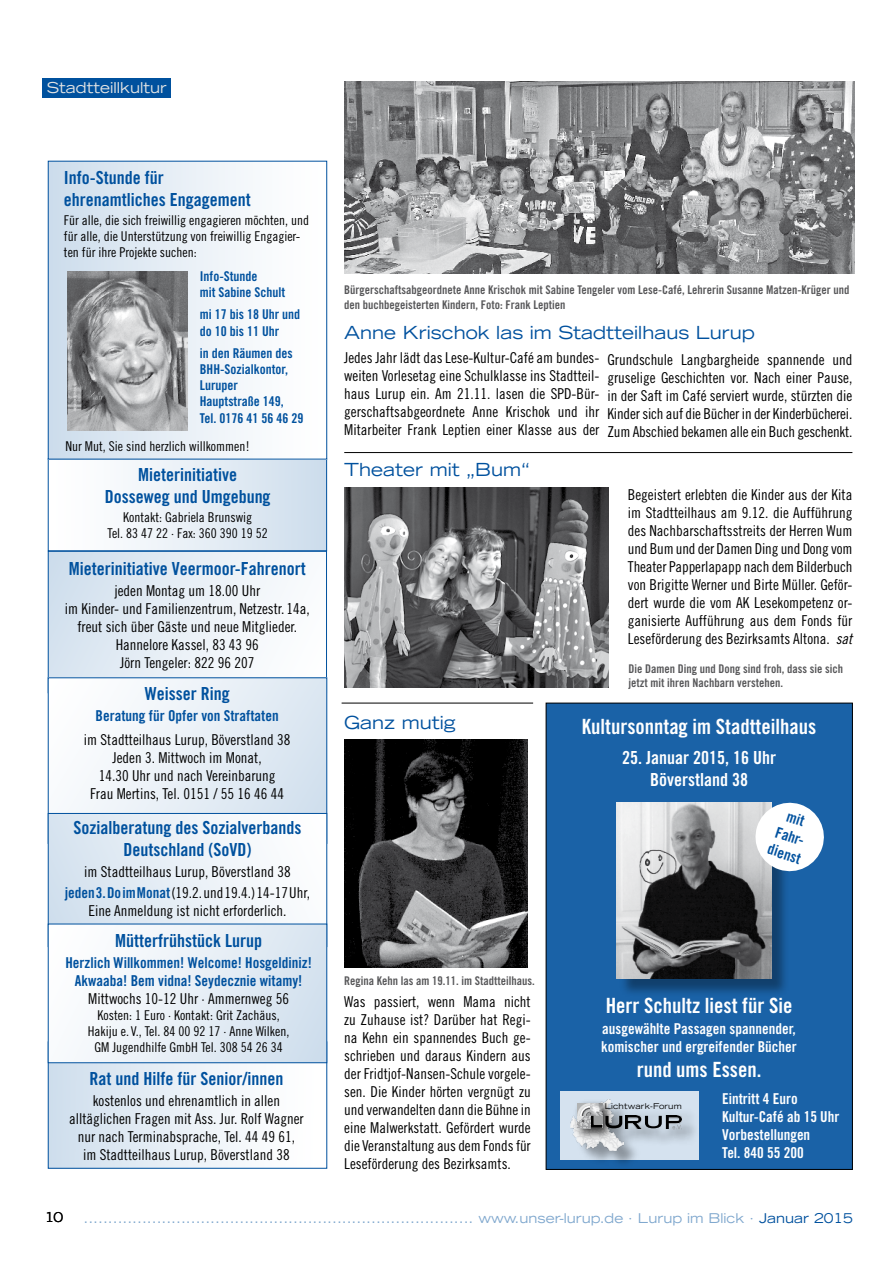
<style>
.page{position:relative;width:893px;height:1263px;background:#fff}
.page>*{position:absolute;margin:0;border:0;box-sizing:border-box;transform-origin:0 0}
.t1{font:21px "Trade Gothic Bold Cond Twenty";color:#fff}
.t2{font:18px/21.6px "Trade Gothic Bold Cond Twenty";color:#00519e;text-align:center}
.t3{font:expanded 18px "Trade Gothic LH";color:#00519e}
.t4{font:18px/21.6px "Trade Gothic Bold Cond Twenty";color:#fff;text-align:center}
.t5{font:15.3px/18.3px "Trade Gothic Bold Cond Twenty";color:#00519e;text-align:center}
.t6{font:15px/18px "Trade Gothic Cond Eighteen";color:#000;text-align:center}
.t7{font:15px/18px "Trade Gothic Bold Cond Twenty";color:#fff}
.t8{font:15px/18px "Trade Gothic Bold Cond Twenty";color:#00519e;text-align:center}
.t9{font:expanded 15px "Trade Gothic LH";color:#e3e4e4}
.t10{font:13.5px/16.2px "Trade Gothic Cond Eighteen";color:#000;text-align:center}
.t11{font:expanded 13.5px "Trade Gothic LH";color:#80a8ce}
.t12{font:13.5px/16.2px "Trade Gothic Bold Cond Twenty";color:#00519e}
.t13{font:expanded 13.5px "Trade Gothic LH";color:#000}
.t14{font:12px/14.4px "Trade Gothic Bold Cond Twenty";color:#58585a}
.t15{font:expanded 7.95px "Trade Gothic LH";letter-spacing:.02em;color:#000}
.s1{font-family:"Trade Gothic Bold Cond Twenty";color:#00519e}
.s2{font-family:"Trade Gothic Cond Eighteen Obl"}
.s3{color:#00519e}
</style>
<div class="page">
<div style="left:546px;top:703px;width:306px;height:466px;background:#1a62a7"></div>
<div style="left:546px;top:703px;width:307px;height:467px;border:1px solid #000"></div>
<div style="left:43px;top:78px;width:128px;height:19px;background:#00519e"></div>
<div style="left:48px;top:1042px;width:279px;height:126px;background:linear-gradient(to right,#d0dfed,#fff)"></div>
<div style="left:48px;top:551px;width:278px;height:142px;background:linear-gradient(to right,#d0dfed,#fbfcfd)"></div>
<div style="left:48px;top:551px;width:279px;height:142px;border:1px solid #00519e"></div>
<div style="left:48px;top:678px;width:279px;height:165px;background:linear-gradient(to right,#fdfefe,#d6e3ef)"></div>
<div style="left:48px;top:813px;width:279px;height:133px;background:linear-gradient(to right,#d2e0ee,#fdfefe)"></div>
<div style="left:48px;top:813px;width:279px;height:134px;border:1px solid #00519e"></div>
<div style="left:48px;top:459px;width:279px;height:92px;background:linear-gradient(to right,#fff,#cedeec)"></div>
<div style="left:48px;top:458px;width:279px;height:93px;border:1px solid #00519e"></div>
<div style="left:48px;top:161px;width:279px;height:298px;background:linear-gradient(to right,#ceddec,#fff)"></div>
<div style="left:48px;top:924px;width:279px;height:139px;background:linear-gradient(to right,#feffff,#d3e1ee)"></div>
<div style="left:48px;top:924px;width:279px;height:139px;border:1px solid #00519e"></div>
<img style="left:67px;top:271px;width:120px;height:159px">
<img style="left:344px;top:81px;width:511px;height:193px">
<img style="left:344px;top:487px;width:265px;height:200px">
<img style="left:344px;top:740px;width:183px;height:228px">
<hr style="left:342px;top:703px;width:191px;height:1px;background:#000">
<hr style="left:344px;top:452px;width:508px;height:1px;background:#000">
<div style="left:619px;top:804px;width:171px;height:193px;background:#000;opacity:.35"></div>
<img style="left:617px;top:802px;width:154px;height:177px">
<svg style="left:751px;top:802px;width:73px;height:73px;background:#d4dfe9"></svg>
<div style="left:560px;top:1091px;width:139px;height:69px;background:#d5e2ef"></div>
<div style="left:573px;top:1102px;width:127px;height:66px;background:#000;opacity:.35"></div>
<img style="left:571px;top:1102px;width:53px;height:48px">
<img style="left:626px;top:1116px;width:55px;height:12px">
<svg style="left:645px;top:1116px;width:17px;height:12px"></svg>
<div style="left:574px;top:1099px;width:41px;height:42px;background:#000;opacity:.75"></div>
<svg style="left:573px;top:1103px;width:49px;height:46px"></svg>
<svg style="left:673px;top:1125px;width:8px;height:4px"></svg>
<p class="t9" style="left:47px;top:78px;width:122px">Stadtteillkultur</p>
<p class="t2" style="left:64px;top:167px;width:188px;text-align:left">Info-Stunde für ehrenamtliches Engagement</p>
<p class="t10" style="left:64px;top:212px;width:247px;text-align:left">Für alle, die sich freiwillig engagieren möchten, und für alle, die Unterstützung von freiwillig Engagier&shy;ten für ihre Projekte suchen:</p>
<p class="t12" style="left:200px;top:268px;width:87px">Info-Stunde<br>mit Sabine Schult</p>
<p class="t12" style="left:200px;top:306px;width:102px">mi 17 bis 18 Uhr und do 10 bis 11 Uhr</p>
<p class="t12" style="left:200px;top:345px;width:105px">in den Räumen des<br>BHH-Sozialkontor,<br>Luruper<br>Hauptstraße 149,<br>Tel. 0176 41 56 46 29</p>
<p class="t10" style="left:65px;top:438px;width:186px">Nur Mut, Sie sind herzlich willkommen!</p>
<p class="t2" style="left:105px;top:464px;width:167px">Mieterinitiative<br>Dosseweg und Umgebung</p>
<p class="t10" style="left:108px;top:509px;width:162px">Kontakt: Gabriela Brunswig<br>Tel. 83 47 22 · Fax: 360 390 19 52</p>
<p class="t2" style="left:69px;top:558px;width:238px">Mieterinitiative Veermoor-Fahrenort</p>
<p class="t6" style="left:65px;top:581px;width:246px">jeden Montag um 18.00 Uhr<br>im Kinder- und Familienzentrum, Netzestr. 14a, freut sich über Gäste und neue Mitglieder.<br>Hannelore Kassel, 83 43 96<br>Jörn Tengeler: 822 96 207</p>
<p class="t2" style="left:145px;top:683px;width:86px">Weisser Ring</p>
<p class="t8" style="left:96px;top:707px;width:185px">Beratung für Opfer von Straftaten</p>
<p class="t6" style="left:84px;top:731px;width:208px">im Stadtteilhaus Lurup, Böverstland 38<br>Jeden 3. Mittwoch im Monat,<br>14.30 Uhr und nach Vereinbarung<br>Frau Mertins, Tel. 0151 / 55 16 46 44</p>
<p class="t2" style="left:74px;top:817px;width:229px">Sozialberatung des Sozialverbands<br>Deutschland (SoVD)</p>
<p class="t6" style="left:65px;top:861px;width:247px;line-height:21px">im Stadtteilhaus Lurup, Böverstland 38<br><span class="s1">jeden 3. Do im Monat</span> (19.2. und 19.4.) 14-17 Uhr,</p>
<p class="t6" style="left:88px;top:901px;width:200px">Eine Anmeldung ist nicht erforderlich.</p>
<p class="t2" style="left:115px;top:929px;width:148px">Mütterfrühstück Lurup</p>
<p class="t8" style="left:65px;top:953px;width:248px">Herzlich Willkommen! Welcome! Hosgeldiniz!<br>Akwaaba! Bem vidna! Seydecznie witamy!</p>
<p class="t6" style="left:88px;top:989px;width:202px">Mittwochs 10-12 Uhr · Ammernweg 56</p>
<p class="t10" style="left:88px;top:1007px;width:203px">Kosten: 1 Euro · Kontakt: Grit Zachäus,<br>Hakiju e. V., Tel. 84 00 92 17 · Anne Wilken,<br>GM Jugendhilfe GmbH Tel. 308 54 26 34</p>
<p class="t2" style="left:89px;top:1067px;width:195px">Rat und Hilfe für Senior/innen</p>
<p class="t6" style="left:69px;top:1091px;width:236px">kostenlos und ehrenamtlich in allen alltäglichen Fragen mit Ass. Jur. Rolf Wagner nur nach Terminabsprache, Tel. 44 49 61,<br>im Stadtteilhaus Lurup, Böverstland 38</p>
<p class="t14" style="left:344px;top:283px;width:507px">Bürgerschaftsabgeordnete Anne Krischok mit Sabine Tengeler vom Lese-Café, Lehrerin Susanne Matzen-Krüger und den buchbegeisterten Kindern, Foto: Frank Leptien</p>
<p class="t3" style="left:344px;top:321px;width:412px">Anne Krischok las im Stadtteilhaus Lurup</p>
<p class="t6" style="left:607px;top:351px;width:247px;text-align:justify">Grundschule Langbargheide spannende und gruselige Geschichten vor. Nach einer Pause, in der Saft im Café serviert wurde, stürzten die Kinder sich auf die Bücher in der Kinderbücherei.<br>Zum Abschied bekamen alle ein Buch geschenkt.</p>
<p class="t6" style="left:344px;top:349px;width:257px;text-align:justify">Jedes Jahr lädt das Lese-Kultur-Café am bundes&shy;weiten Vorlesetag eine Schulklasse ins Stadtteil&shy;haus Lurup ein. Am 21.11. lasen die SPD-Bür&shy;gerschaftsabgeordnete Anne Krischok und ihr Mitarbeiter Frank Leptien einer Klasse aus der</p>
<p class="t3" style="left:344px;top:457px;width:187px">Theater mit „Bum“</p>
<p class="t3" style="left:344px;top:711px;width:113px">Ganz mutig</p>
<p class="t14" style="left:344px;top:973px;width:192px">Regina Kehn las am 19.11. im Stadtteilhaus.</p>
<p class="t6" style="left:344px;top:993px;width:188px;text-align:justify">Was passiert, wenn Mama nicht zu Zuhause ist? Darüber hat Regi&shy;na Kehn ein spannendes Buch ge&shy;schrieben und daraus Kindern aus der Fridtjof-Nansen-Schule vorgele&shy;sen. Die Kinder hörten vergnügt zu und verwandelten dann die Bühne in eine Malwerkstatt. Gefördert wurde die Veranstaltung aus dem Fonds für Leseförderung des Bezirksamts.</p>
<p class="t6" style="left:628px;top:485px;width:226px;text-align:justify">Begeistert erlebten die Kinder aus der Kita im Stadtteilhaus am 9.12. die Aufführung des Nachbarschaftsstreits der Herren Wum und Bum und der Damen Ding und Dong vom Theater Papperlapapp nach dem Bilderbuch von Brigitte Werner und Birte Müller. Geför&shy;dert wurde die vom AK Lesekompetenz or&shy;ganisierte Aufführung aus dem Fonds für Leseförderung des Bezirksamts Altona. <span class="s2">sat</span></p>
<p class="t14" style="left:628px;top:661px;width:216px">Die Damen Ding und Dong sind froh, dass sie sich jetzt mit ihren Nachbarn verstehen.</p>
<h1 class="t1" style="left:582px;top:714px;width:236px">Kultursonntag im Stadtteilhaus</h1>
<p class="t4" style="left:622px;top:747px;width:155px">25. Januar 2015, 16 Uhr<br>Böverstland 38</p>
<p class="t5" style="left:782px;top:804px;width:36px;rotate:18deg">mit<br>Fahr&shy;dienst</p>
<h1 class="t1" style="left:606px;top:992px;width:188px">Herr Schultz liest für Sie</h1>
<p class="t7" style="left:601px;top:1019px;width:197px">ausgewählte Passagen spannender, komischer und ergreifender Bücher</p>
<h1 class="t1" style="left:637px;top:1057px;width:126px">rund ums Essen.</h1>
<p class="t7" style="left:722px;top:1089px;width:119px">Eintritt 4 Euro<br>Kultur-Café ab 15 Uhr<br>Vorbestellungen<br>Tel. 840 55 200</p>
<p class="t15" style="left:605px;top:1101px;width:79px">Lichtwark-Forum</p>
<p class="t13" style="left:45px;top:1209px;width:20px">10</p>
<p class="t11" style="left:84px;top:1209px;width:6px">................................................................................</p>
<p class="t11" style="left:478px;top:1209px;width:376px">www. unser-lurup. de · Lurup im Blick · <span class="s3">Januar 2015</span></p>
</div>
